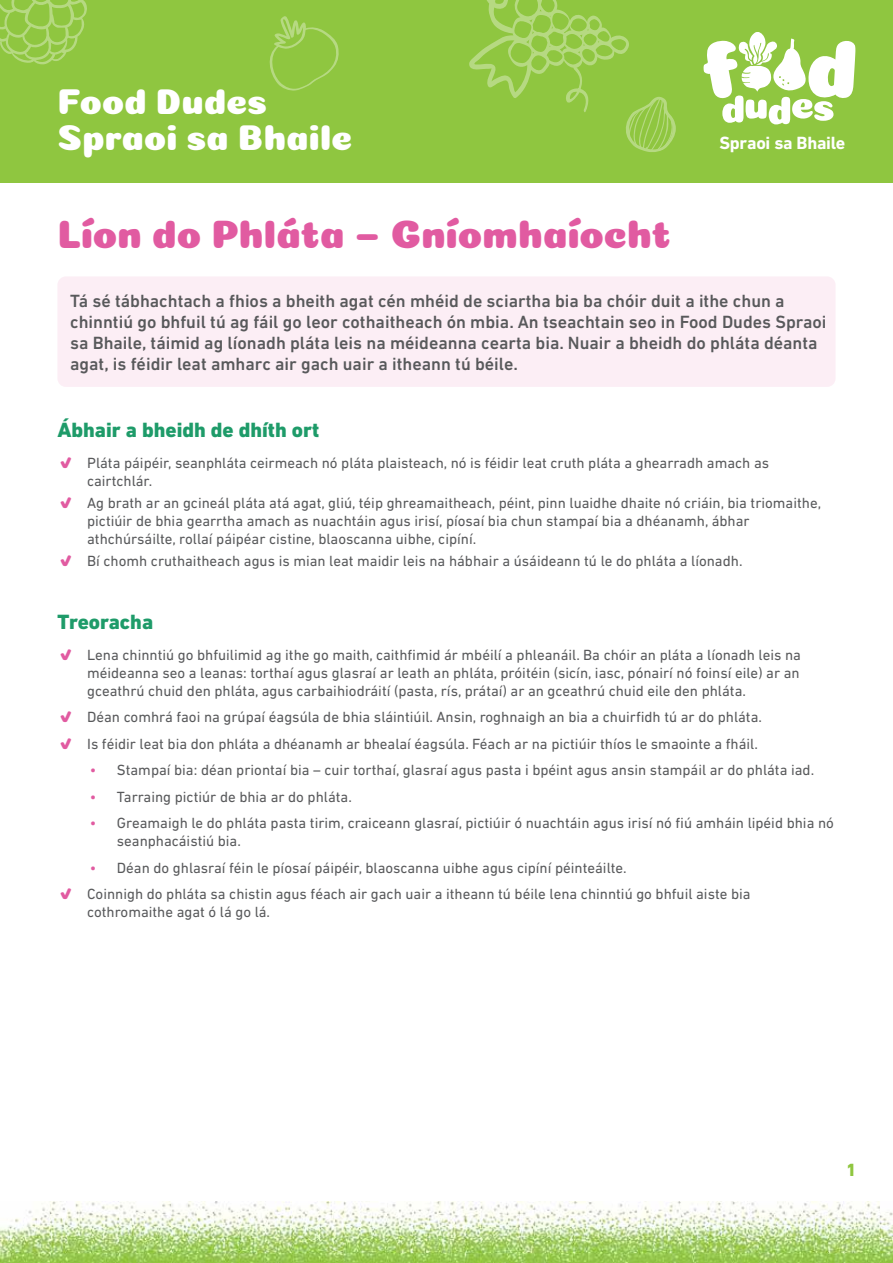
<style>
.page{position:relative;width:893px;height:1263px;background:#fff}
.page>*{position:absolute;margin:0;border:0;box-sizing:border-box;transform-origin:0 0}
.t1{font:39.75px "Coiny";letter-spacing:-.005em;color:#e15ba1}
.t2{font:36px/36px "Coiny";letter-spacing:-.005em;color:#fff}
.t3{font:800 21px "DIN Next LT Pro";color:#1e9b69}
.t4{font:500 18px/21px "DIN Next LT Pro";color:#58595b}
.t5{font:700 18px "DIN Next LT Pro";letter-spacing:-.015em;color:#fff}
.t6{font:800 18px "DIN Next LT Pro";color:#8fc640}
.t7{font:15px/18px "DIN Next LT Pro";color:#58595b}
.s1{font-family:"Coiny";color:#e15ba1}
.s2{color:#e15ba1}
</style>
<div class="page">
<img style="left:0;top:1201px;width:893px;height:62px">
<div style="left:0;top:0;width:893px;height:182px;background:#8fc640"></div>
<svg style="left:0;top:0;width:87px;height:65px"></svg>
<div style="left:57px;top:276px;width:779px;height:111px;background:#fceef5;border-radius:9px"></div>
<svg style="left:269px;top:16px;width:70px;height:75px"></svg>
<svg style="left:469px;top:0;width:387px;height:152px"></svg>
<h2 class="t2" style="left:57px;top:83px;width:297px">Food Dudes<br>Spraoi sa Bhaile</h2>
<h1 class="t1" style="left:57px;top:211px;width:615px">Líon do Phláta – Gníomhaíocht</h1>
<p class="t5" style="left:719px;top:132px;width:127px">Spraoi sa Bhaile</p>
<p class="t5" style="left:734px;top:132px;width:99px">Fun at Home</p>
<p class="t4" style="left:70px;top:290px;width:758px">Tá sé tábhachtach a fhios a bheith agat cén mhéid de sciartha bia ba chóir duit a ithe chun a chinntiú go bhfuil tú ag fáil go leor cothaitheach ón mbia. An tseachtain seo in Food Dudes Spraoi sa Bhaile, táimid ag líonadh pláta leis na méideanna cearta bia. Nuair a bheidh do phláta déanta agat, is féidir leat amharc air gach uair a itheann tú béile.</p>
<h3 class="t3" style="left:57px;top:418px;width:263px">Ábhair a bheidh de dhíth ort</h3>
<p class="t7" style="left:87px;top:454px;width:683px;text-indent:-27px"><span class="s1">√</span> Pláta páipéir, seanphláta ceirmeach nó pláta plaisteach, nó is féidir leat cruth pláta a ghearradh amach as cairtchlár.</p>
<p class="t7" style="left:87px;top:494px;width:735px;text-indent:-27px"><span class="s1">√</span> Ag brath ar an gcineál pláta atá agat, gliú, téip ghreamaitheach, péint, pinn luaidhe dhaite nó criáin, bia triomaithe, pictiúir de bhia gearrtha amach as nuachtáin agus irisí, píosaí bia chun stampaí bia a dhéanamh, ábhar athchúrsáilte, rollaí páipéar cistine, blaoscanna uibhe, cipíní.</p>
<p class="t7" style="left:60px;top:552px;width:684px"><span class="s1">√</span> Bí chomh cruthaitheach agus is mian leat maidir leis na hábhair a úsáideann tú le do phláta a líonadh.</p>
<h3 class="t3" style="left:57px;top:610px;width:97px">Treoracha</h3>
<p class="t7" style="left:87px;top:646px;width:715px;text-align:justify;text-indent:-27px"><span class="s1">√</span> Lena chinntiú go bhfuilimid ag ithe go maith, caithfimid ár mbéilí a phleanáil. Ba chóir an pláta a líonadh leis na méideanna seo a leanas: torthaí agus glasraí ar leath an phláta, próitéin (sicín, iasc, pónairí nó foinsí eile) ar an gceathrú chuid den phláta, agus carbaihiodráití (pasta, rís, prátaí) ar an gceathrú chuid eile den phláta.</p>
<p class="t7" style="left:60px;top:704px;width:703px;line-height:26.5px"><span class="s1">√</span> Déan comhrá faoi na grúpaí éagsúla de bhia sláintiúil. Ansin, roghnaigh an bia a chuirfidh tú ar do phláta. <span class="s1">√</span> Is féidir leat bia don phláta a dhéanamh ar bhealaí éagsúla. Féach ar na pictiúir thíos le smaointe a fháil.</p>
<p class="t7" style="left:90px;top:761px;width:726px"><span class="s2">•</span> Stampaí bia: déan priontaí bia – cuir torthaí, glasraí agus pasta i bpéint agus ansin stampáil ar do phláta iad.</p>
<p class="t7" style="left:90px;top:788px;width:263px"><span class="s2">•</span> Tarraing pictiúr de bhia ar do phláta.</p>
<p class="t7" style="left:117px;top:814px;width:718px;text-indent:-27px"><span class="s2">•</span> Greamaigh le do phláta pasta tirim, craiceann glasraí, pictiúir ó nuachtáin agus irisí nó fiú amháin lipéid bhia nó seanphacáistiú bia.</p>
<p class="t7" style="left:60px;top:854px;width:692px;line-height:26.5px;text-indent:30px"><span class="s2">•</span> Déan do ghlasraí féin le píosaí páipéir, blaoscanna uibhe agus cipíní péinteáilte.<br><span class="s1">√</span> Coinnigh do phláta sa chistin agus féach air gach uair a itheann tú béile lena chinntiú go bhfuil aiste bia</p>
<p class="t7" style="left:87px;top:903px;width:185px">cothromaithe agat ó lá go lá.</p>
<p class="t6" style="left:846px;top:1159px;width:12px">1</p>
</div>
